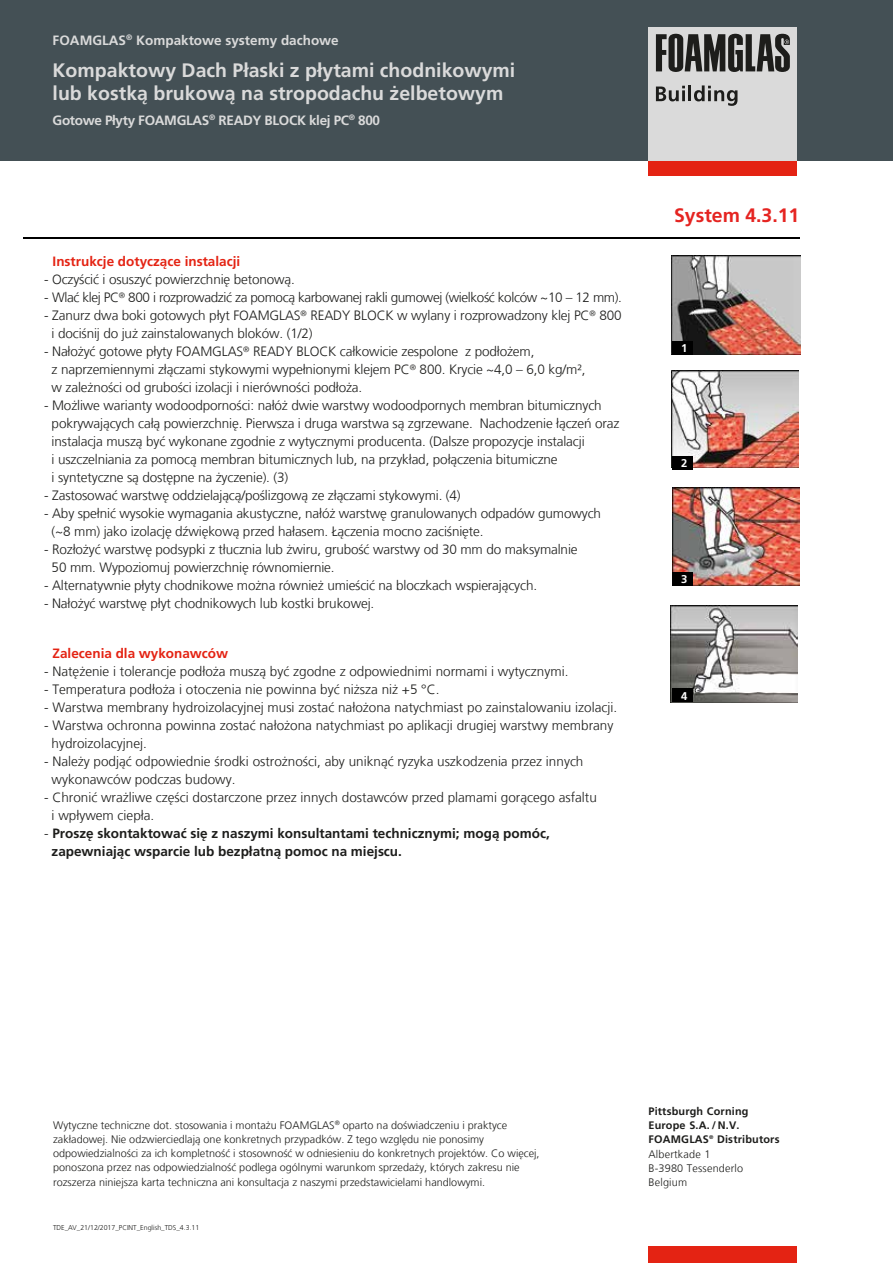
<style>
.page{position:relative;width:893px;height:1263px;background:#fff}
.page>*{position:absolute;margin:0;border:0;box-sizing:border-box;transform-origin:0 0}
.t1{font:700 19.5px/23.4px "Frutiger LT Com";color:#dadada}
.t2{font:700 19.5px "Frutiger LT Com";color:#e52421}
.t3{font:300 13.5px/18px "Frutiger LT Com";letter-spacing:-.01em;color:#1d1d1b}
.t4{font:700 13.5px/18px "Frutiger LT Com";color:#1d1d1b}
.t5{font:300 13.5px "Frutiger LT Com";letter-spacing:-.03em;color:#1d1d1b}
.t6{font:700 13.5px "Frutiger LT Com";color:#e42313}
.t7{font:700 13.5px "Frutiger LT Com";letter-spacing:-.025em;color:#dadada}
.t8{font:700 13.5px "Frutiger LT Com";color:#dadada}
.t9{font:700 11.25px "Frutiger LT Com";color:#fff}
.t10{font:300 10.8px/14.2px "Frutiger LT Com";color:#1d1d1b}
.t11{font:700 10.8px/14.2px "Frutiger LT Com";letter-spacing:.015em;color:#1d1d1b}
.t12{font:300 7.05px "Frutiger LT Com";color:#1d1d1b}
.s1{font-weight:300}
</style>
<div class="page">
<div style="left:0;top:0;width:893px;height:161px;background:#445055"></div>
<div style="left:648px;top:27px;width:149px;height:134px;background:#dadada"></div>
<div style="left:648px;top:161px;width:149px;height:15px;background:#e42313"></div>
<svg style="left:656px;top:34px;width:134px;height:38px"></svg>
<svg style="left:656px;top:86px;width:29px;height:15px"></svg>
<hr style="left:688px;top:85px;width:3px;height:16px;background:#1d1d1b">
<svg style="left:694px;top:85px;width:43px;height:21px"></svg>
<div style="left:648px;top:1246px;width:149px;height:17px;background:#e42313"></div>
<img style="left:671px;top:370px;width:127px;height:98px">
<img style="left:672px;top:488px;width:127px;height:97px">
<img style="left:671px;top:605px;width:127px;height:97px">
<img style="left:672px;top:256px;width:128px;height:99px">
<hr style="left:23px;top:237px;width:777px;height:1px;background:#000">
<div style="left:672px;top:342px;width:20px;height:13px;background:#000"></div>
<div style="left:672px;top:456px;width:20px;height:14px;background:#000"></div>
<div style="left:672px;top:572px;width:20px;height:13px;background:#000"></div>
<div style="left:672px;top:688px;width:20px;height:13px;background:#000"></div>
<p class="t8" style="left:53px;top:32px;width:288px">FOAMGLAS<sup>®</sup> Kompaktowe systemy dachowe</p>
<h1 class="t1" style="left:53px;top:59px;width:464px">Kompaktowy Dach Płaski z płytami chodnikowymi lub kostką brukową na stropodachu żelbetowym</h1>
<p class="t7" style="left:53px;top:112px;width:329px">Gotowe Płyty FOAMGLAS<sup>®</sup> READY BLOCK klej PC<sup>®</sup> 800</p>
<p class="t6" style="left:53px;top:254px;width:189px">Instrukcje dotyczące instalacji</p>
<p class="t3" style="left:44px;top:271px;width:252px">- Oczyścić i osuszyć powierzchnię betonową.</p>
<p class="t5" style="left:44px;top:290px;width:579px">- Wlać klej PC<sup>®</sup> 800 i rozprowadzić za pomocą karbowanej rakli gumowej (wielkość kolców ~10 – 12 mm).</p>
<p class="t3" style="left:52px;top:307px;width:571px;text-indent:-8px">- Zanurz dwa boki gotowych płyt FOAMGLAS<sup>®</sup> READY BLOCK w wylany i rozprowadzony klej PC<sup>®</sup> 800 i dociśnij do już zainstalowanych bloków. (1/2)</p>
<p class="t3" style="left:52px;top:343px;width:535px;text-indent:-7px">- Nałożyć gotowe płyty FOAMGLAS<sup>®</sup> READY BLOCK całkowicie zespolone z podłożem,<br>z naprzemiennymi złączami stykowymi wypełnionymi klejem PC<sup>®</sup> 800. Krycie ~4,0 – 6,0 kg/m², w zależności od grubości izolacji i nierówności podłoża.</p>
<p class="t3" style="left:52px;top:397px;width:569px;text-indent:-8px">- Możliwe warianty wodoodporności: nałóż dwie warstwy wodoodpornych membran bitumicznych pokrywających całą powierzchnię. Pierwsza i druga warstwa są zgrzewane. Nachodzenie łączeń oraz instalacja muszą być wykonane zgodnie z wytycznymi producenta. (Dalsze propozycje instalacji<br>i uszczelniania za pomocą membran bitumicznych lub, na przykład, połączenia bitumiczne<br>i syntetyczne są dostępne na życzenie). (3)</p>
<p class="t3" style="left:44px;top:487px;width:418px">- Zastosować warstwę oddzielającą/poślizgową ze złączami stykowymi. (4)</p>
<p class="t3" style="left:52px;top:505px;width:551px;text-indent:-8px">- Aby spełnić wysokie wymagania akustyczne, nałóż warstwę granulowanych odpadów gumowych (~8 mm) jako izolację dźwiękową przed hałasem. Łączenia mocno zaciśnięte.</p>
<p class="t3" style="left:52px;top:541px;width:527px;text-indent:-8px">- Rozłożyć warstwę podsypki z tłucznia lub żwiru, grubość warstwy od 30 mm do maksymalnie<br>50 mm. Wypoziomuj powierzchnię równomiernie.</p>
<p class="t3" style="left:44px;top:577px;width:494px">- Alternatywnie płyty chodnikowe można również umieścić na bloczkach wspierających.</p>
<p class="t3" style="left:44px;top:595px;width:332px">- Nałożyć warstwę płyt chodnikowych lub kostki brukowej.</p>
<p class="t6" style="left:53px;top:645px;width:177px">Zalecenia dla wykonawców</p>
<p class="t3" style="left:44px;top:662px;width:526px">- Natężenie i tolerancje podłoża muszą być zgodne z odpowiednimi normami i wytycznymi.</p>
<p class="t3" style="left:44px;top:680px;width:397px">- Temperatura podłoża i otoczenia nie powinna być niższa niż +5 °C.</p>
<p class="t3" style="left:44px;top:698px;width:574px">- Warstwa membrany hydroizolacyjnej musi zostać nałożona natychmiast po zainstalowaniu izolacji.</p>
<p class="t3" style="left:52px;top:716px;width:563px;text-indent:-8px">- Warstwa ochronna powinna zostać nałożona natychmiast po aplikacji drugiej warstwy membrany hydroizolacyjnej.</p>
<p class="t3" style="left:52px;top:752px;width:533px;text-indent:-8px">- Należy podjąć odpowiednie środki ostrożności, aby uniknąć ryzyka uszkodzenia przez innych wykonawców podczas budowy.</p>
<p class="t3" style="left:52px;top:788px;width:547px;text-indent:-8px">- Chronić wrażliwe części dostarczone przez innych dostawców przed plamami gorącego asfaltu i wpływem ciepła.</p>
<p class="t4" style="left:52px;top:824px;width:500px;text-indent:-8px"><span class="s1">-</span> Proszę skontaktować się z naszymi konsultantami technicznymi; mogą pomóc, zapewniając wsparcie lub bezpłatną pomoc na miejscu.</p>
<h1 class="t2" style="left:674px;top:204px;width:127px">System 4.3.11</h1>
<p class="t9" style="left:681px;top:341px;width:8px">1</p>
<p class="t9" style="left:681px;top:457px;width:8px">2</p>
<p class="t9" style="left:681px;top:572px;width:8px">3</p>
<p class="t9" style="left:681px;top:689px;width:8px">4</p>
<p class="t10" style="left:53px;top:1118px;width:488px">Wytyczne techniczne dot. stosowania i montażu FOAMGLAS<sup>®</sup> oparto na doświadczeniu i praktyce zakładowej. Nie odzwierciedlają one konkretnych przypadków. Z tego względu nie ponosimy odpowiedzialności za ich kompletność i stosowność w odniesieniu do konkretnych projektów. Co więcej, ponoszona przez nas odpowiedzialność podlega ogólnymi warunkom sprzedaży, których zakresu nie rozszerza niniejsza karta techniczna ani konsultacja z naszymi przedstawicielami handlowymi.</p>
<p class="t12" style="left:53px;top:1223px;width:148px">TDE_AV_21/12/2017_PCINT_English_TDS_4.3.11</p>
<p class="t11" style="left:648px;top:1104px;width:133px">Pittsburgh Corning<br>Europe S.A. / N.V.<br>FOAMGLAS<sup>®</sup> Distributors<br><span class="s1">Albertkade 1<br>B-3980 Tessenderlo<br>Belgium</span></p>
</div>
